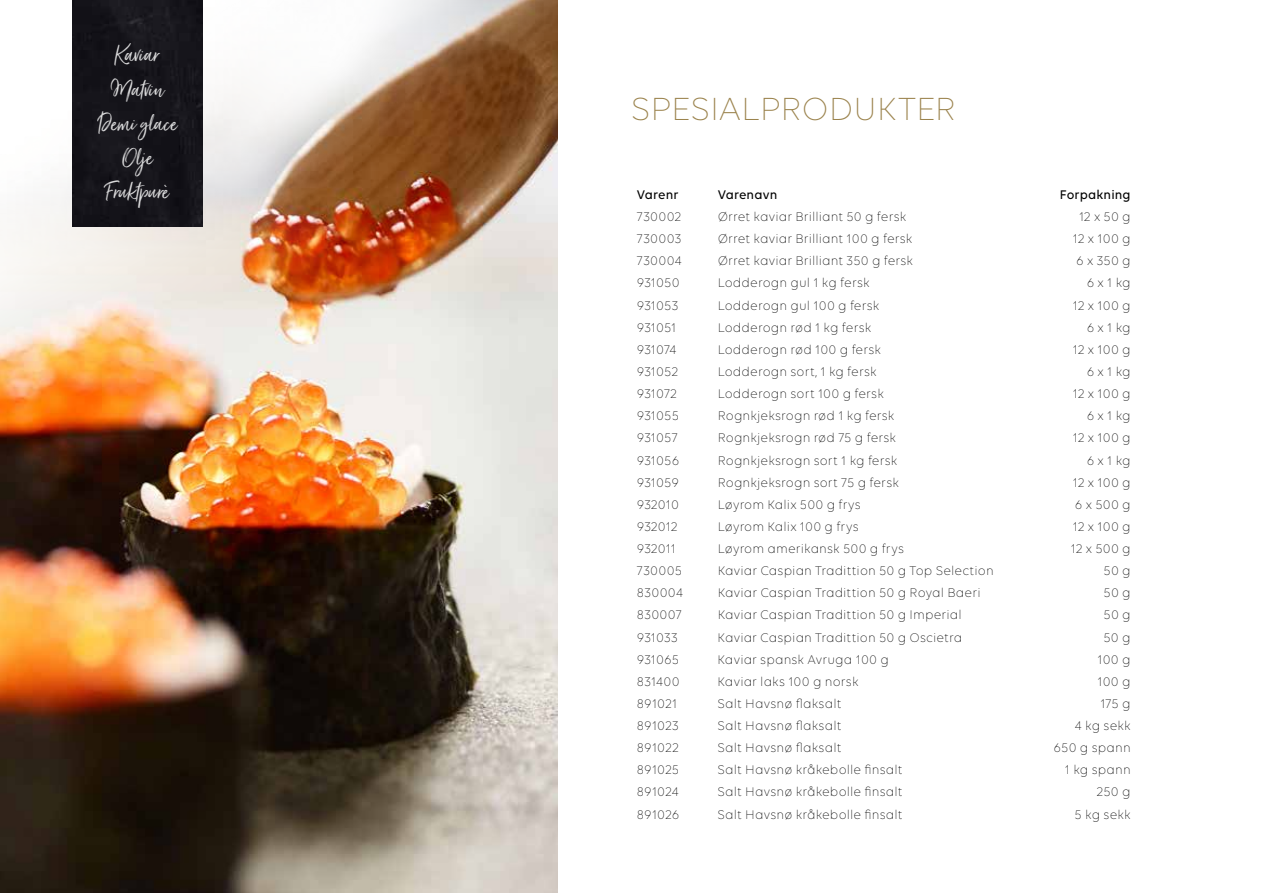
<style>
.page{position:relative;width:1263px;height:893px;background:#fff}
.page>*{position:absolute;margin:0;border:0;box-sizing:border-box;transform-origin:0 0}
.t1{font:300 34.5px "Volte";color:#9b834d}
.t2{font:28.5px/34.2px "Just Lovely";letter-spacing:.005em;color:#fff;text-align:center}
.t3{font:300 13.5px "Volte";letter-spacing:.01em;color:#000}
.t4{font:500 13.5px "Volte";letter-spacing:.01em;color:#000}
</style>
<div class="page">
<img style="left:0;top:0;width:557px;height:893px">
<div style="left:72px;top:0;width:131px;height:227px;background:#15141a"></div>
<h2 class="t2" style="left:98px;top:39px;width:81px">Kaviar<br>Matvin<br>Demi glace<br>Olje<br>Fruktpurè</h2>
<h1 class="t1" style="left:631px;top:89px;width:327px">SPESIALPRODUKTER</h1>
<p class="t4" style="left:637px;top:187px;width:43px">Varenr</p>
<p class="t4" style="left:718px;top:187px;width:61px">Varenavn</p>
<p class="t4" style="left:1060px;top:187px;width:73px">Forpakning</p>
<p class="t3" style="left:637px;top:209px;width:46px">730002</p>
<p class="t3" style="left:718px;top:209px;width:190px">Ørret kaviar Brilliant 50 g fersk</p>
<p class="t3" style="left:1079px;top:209px;width:53px">12 x 50 g</p>
<p class="t3" style="left:637px;top:231px;width:46px">730003</p>
<p class="t3" style="left:718px;top:231px;width:196px">Ørret kaviar Brilliant 100 g fersk</p>
<p class="t3" style="left:1073px;top:231px;width:59px">12 x 100 g</p>
<p class="t3" style="left:637px;top:253px;width:47px">730004</p>
<p class="t3" style="left:718px;top:253px;width:197px">Ørret kaviar Brilliant 350 g fersk</p>
<p class="t3" style="left:1076px;top:253px;width:56px">6 x 350 g</p>
<p class="t3" style="left:637px;top:275px;width:44px">931050</p>
<p class="t3" style="left:718px;top:275px;width:153px">Lodderogn gul 1 kg fersk</p>
<p class="t3" style="left:1087px;top:275px;width:46px">6 x 1 kg</p>
<p class="t3" style="left:637px;top:298px;width:43px">931053</p>
<p class="t3" style="left:718px;top:298px;width:163px">Lodderogn gul 100 g fersk</p>
<p class="t3" style="left:1073px;top:298px;width:59px">12 x 100 g</p>
<p class="t3" style="left:637px;top:320px;width:41px">931051</p>
<p class="t3" style="left:718px;top:320px;width:155px">Lodderogn rød 1 kg fersk</p>
<p class="t3" style="left:1087px;top:320px;width:46px">6 x 1 kg</p>
<p class="t3" style="left:637px;top:342px;width:41px">931074</p>
<p class="t3" style="left:718px;top:342px;width:165px">Lodderogn rød 100 g fersk</p>
<p class="t3" style="left:1073px;top:342px;width:59px">12 x 100 g</p>
<p class="t3" style="left:637px;top:364px;width:43px">931052</p>
<p class="t3" style="left:718px;top:364px;width:160px">Lodderogn sort, 1 kg fersk</p>
<p class="t3" style="left:1087px;top:364px;width:46px">6 x 1 kg</p>
<p class="t3" style="left:637px;top:386px;width:42px">931072</p>
<p class="t3" style="left:718px;top:386px;width:168px">Lodderogn sort 100 g fersk</p>
<p class="t3" style="left:1073px;top:386px;width:59px">12 x 100 g</p>
<p class="t3" style="left:637px;top:408px;width:44px">931055</p>
<p class="t3" style="left:718px;top:408px;width:178px">Rognkjeksrogn rød 1 kg fersk</p>
<p class="t3" style="left:1087px;top:408px;width:46px">6 x 1 kg</p>
<p class="t3" style="left:637px;top:430px;width:42px">931057</p>
<p class="t3" style="left:718px;top:430px;width:180px">Rognkjeksrogn rød 75 g fersk</p>
<p class="t3" style="left:1073px;top:430px;width:59px">12 x 100 g</p>
<p class="t3" style="left:637px;top:452px;width:44px">931056</p>
<p class="t3" style="left:718px;top:452px;width:181px">Rognkjeksrogn sort 1 kg fersk</p>
<p class="t3" style="left:1087px;top:452px;width:46px">6 x 1 kg</p>
<p class="t3" style="left:637px;top:475px;width:44px">931059</p>
<p class="t3" style="left:718px;top:475px;width:183px">Rognkjeksrogn sort 75 g fersk</p>
<p class="t3" style="left:1073px;top:475px;width:59px">12 x 100 g</p>
<p class="t3" style="left:637px;top:497px;width:44px">932010</p>
<p class="t3" style="left:718px;top:497px;width:145px">Løyrom Kalix 500 g frys</p>
<p class="t3" style="left:1075px;top:497px;width:57px">6 x 500 g</p>
<p class="t3" style="left:637px;top:519px;width:42px">932012</p>
<p class="t3" style="left:718px;top:519px;width:143px">Løyrom Kalix 100 g frys</p>
<p class="t3" style="left:1073px;top:519px;width:59px">12 x 100 g</p>
<p class="t3" style="left:637px;top:541px;width:41px">932011</p>
<p class="t3" style="left:718px;top:541px;width:188px">Løyrom amerikansk 500 g frys</p>
<p class="t3" style="left:1071px;top:541px;width:61px">12 x 500 g</p>
<p class="t3" style="left:637px;top:563px;width:47px">730005</p>
<p class="t3" style="left:718px;top:563px;width:277px">Kaviar Caspian Tradittion 50 g Top Selection</p>
<p class="t3" style="left:1103px;top:563px;width:29px">50 g</p>
<p class="t3" style="left:637px;top:585px;width:48px">830004</p>
<p class="t3" style="left:718px;top:585px;width:264px">Kaviar Caspian Tradittion 50 g Royal Baeri</p>
<p class="t3" style="left:1103px;top:585px;width:29px">50 g</p>
<p class="t3" style="left:637px;top:607px;width:46px">830007</p>
<p class="t3" style="left:718px;top:607px;width:246px">Kaviar Caspian Tradittion 50 g Imperial</p>
<p class="t3" style="left:1103px;top:607px;width:29px">50 g</p>
<p class="t3" style="left:637px;top:630px;width:43px">931033</p>
<p class="t3" style="left:718px;top:630px;width:246px">Kaviar Caspian Tradittion 50 g Oscietra</p>
<p class="t3" style="left:1103px;top:630px;width:29px">50 g</p>
<p class="t3" style="left:637px;top:652px;width:44px">931065</p>
<p class="t3" style="left:718px;top:652px;width:173px">Kaviar spansk Avruga 100 g</p>
<p class="t3" style="left:1097px;top:652px;width:35px">100 g</p>
<p class="t3" style="left:637px;top:674px;width:44px">831400</p>
<p class="t3" style="left:718px;top:674px;width:142px">Kaviar laks 100 g norsk</p>
<p class="t3" style="left:1097px;top:674px;width:35px">100 g</p>
<p class="t3" style="left:637px;top:696px;width:42px">891021</p>
<p class="t3" style="left:718px;top:696px;width:125px">Salt Havsnø flaksalt</p>
<p class="t3" style="left:1100px;top:696px;width:32px">175 g</p>
<p class="t3" style="left:637px;top:718px;width:44px">891023</p>
<p class="t3" style="left:718px;top:718px;width:125px">Salt Havsnø flaksalt</p>
<p class="t3" style="left:1075px;top:718px;width:57px">4 kg sekk</p>
<p class="t3" style="left:637px;top:740px;width:44px">891022</p>
<p class="t3" style="left:718px;top:740px;width:125px">Salt Havsnø flaksalt</p>
<p class="t3" style="left:1053px;top:740px;width:79px">650 g spann</p>
<p class="t3" style="left:637px;top:762px;width:44px">891025</p>
<p class="t3" style="left:718px;top:762px;width:186px">Salt Havsnø kråkebolle finsalt</p>
<p class="t3" style="left:1065px;top:762px;width:67px">1 kg spann</p>
<p class="t3" style="left:637px;top:784px;width:44px">891024</p>
<p class="t3" style="left:718px;top:784px;width:186px">Salt Havsnø kråkebolle finsalt</p>
<p class="t3" style="left:1097px;top:784px;width:35px">250 g</p>
<p class="t3" style="left:637px;top:807px;width:44px">891026</p>
<p class="t3" style="left:718px;top:807px;width:186px">Salt Havsnø kråkebolle finsalt</p>
<p class="t3" style="left:1075px;top:807px;width:58px">5 kg sekk</p>
</div>
